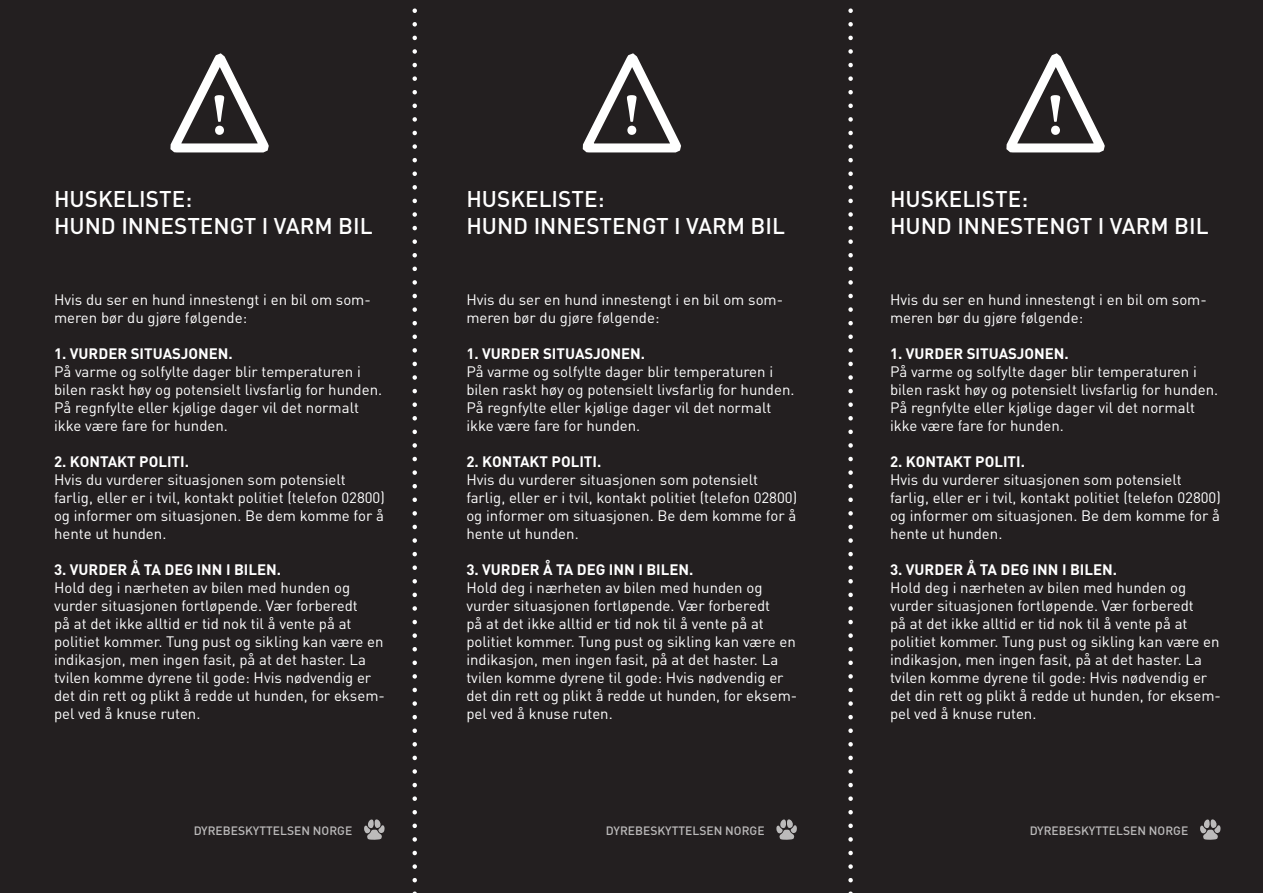
<style>
.page{position:relative;width:1263px;height:893px;background:#231f20}
.page>*{position:absolute;margin:0;border:0;box-sizing:border-box;transform-origin:0 0}
.DF_Quote{font:500 22.5px "DIN";color:#fff}
.DF_Quote-2{font:15px/18px "DIN";color:#fff}
.DF_Quote-3{font:700 15px "DIN";color:#fff}
.t1{font:500 12px "DIN";color:#fff}
</style>
<div class="page">
<svg style="left:364px;top:819px;width:21px;height:21px"></svg>
<svg style="left:776px;top:819px;width:21px;height:21px"></svg>
<svg style="left:1200px;top:819px;width:21px;height:21px"></svg>
<svg style="left:170px;top:53px;width:99px;height:100px"></svg>
<svg style="left:582px;top:53px;width:99px;height:100px"></svg>
<svg style="left:1006px;top:53px;width:99px;height:100px"></svg>
<svg style="left:412px;top:8px;width:5px;height:885px"></svg>
<svg style="left:848px;top:8px;width:5px;height:885px"></svg>
<p class="DF_Quote" style="left:54px;top:184px;width:140px">HUSKELISTE:</p>
<p class="DF_Quote" style="left:54px;top:211px;width:320px">HUND INNESTENGT I VARM BIL</p>
<p class="DF_Quote-2" style="left:54px;top:290px;width:318px">Hvis du ser en hund innestengt i en bil om som&shy;meren bør du gjøre følgende:</p>
<p class="DF_Quote-3" style="left:54px;top:343px;width:180px">1. VURDER SITUASJONEN.</p>
<p class="DF_Quote-2" style="left:54px;top:362px;width:330px">På varme og solfylte dager blir temperaturen i bilen raskt høy og potensielt livsfarlig for hunden.<br>På regnfylte eller kjølige dager vil det normalt ikke være fare for hunden.</p>
<p class="DF_Quote-3" style="left:54px;top:451px;width:136px">2. KONTAKT POLITI.</p>
<p class="DF_Quote-2" style="left:54px;top:470px;width:293px">Hvis du vurderer situasjonen som potensielt</p>
<p class="DF_Quote-2" style="left:54px;top:488px;width:332px;text-align:justify">farlig, eller er i tvil, kontakt politiet (telefon 02800) og informer om situasjonen. Be dem komme for å hente ut hunden.</p>
<p class="DF_Quote-3" style="left:54px;top:559px;width:229px">3. VURDER Å TA DEG INN I BILEN.</p>
<p class="DF_Quote-2" style="left:54px;top:578px;width:332px">Hold deg i nærheten av bilen med hunden og vurder situasjonen fortløpende. Vær forberedt<br>på at det ikke alltid er tid nok til å vente på at politiet kommer. Tung pust og sikling kan være en indikasjon, men ingen fasit, på at det haster. La tvilen komme dyrene til gode: Hvis nødvendig er det din rett og plikt å redde ut hunden, for eksem&shy;pel ved å knuse ruten.</p>
<p class="DF_Quote" style="left:466px;top:184px;width:140px">HUSKELISTE:</p>
<p class="DF_Quote" style="left:466px;top:211px;width:320px">HUND INNESTENGT I VARM BIL</p>
<p class="DF_Quote-2" style="left:466px;top:290px;width:318px">Hvis du ser en hund innestengt i en bil om som&shy;meren bør du gjøre følgende:</p>
<p class="DF_Quote-3" style="left:466px;top:343px;width:180px">1. VURDER SITUASJONEN.</p>
<p class="DF_Quote-2" style="left:466px;top:362px;width:330px">På varme og solfylte dager blir temperaturen i bilen raskt høy og potensielt livsfarlig for hunden.<br>På regnfylte eller kjølige dager vil det normalt ikke være fare for hunden.</p>
<p class="DF_Quote-3" style="left:466px;top:451px;width:136px">2. KONTAKT POLITI.</p>
<p class="DF_Quote-2" style="left:466px;top:470px;width:293px">Hvis du vurderer situasjonen som potensielt</p>
<p class="DF_Quote-2" style="left:466px;top:488px;width:332px;text-align:justify">farlig, eller er i tvil, kontakt politiet (telefon 02800) og informer om situasjonen. Be dem komme for å hente ut hunden.</p>
<p class="DF_Quote-3" style="left:466px;top:559px;width:229px">3. VURDER Å TA DEG INN I BILEN.</p>
<p class="DF_Quote-2" style="left:466px;top:578px;width:332px">Hold deg i nærheten av bilen med hunden og vurder situasjonen fortløpende. Vær forberedt<br>på at det ikke alltid er tid nok til å vente på at politiet kommer. Tung pust og sikling kan være en indikasjon, men ingen fasit, på at det haster. La tvilen komme dyrene til gode: Hvis nødvendig er det din rett og plikt å redde ut hunden, for eksem&shy;pel ved å knuse ruten.</p>
<p class="DF_Quote" style="left:890px;top:184px;width:140px">HUSKELISTE:</p>
<p class="DF_Quote" style="left:890px;top:211px;width:320px">HUND INNESTENGT I VARM BIL</p>
<p class="DF_Quote-2" style="left:890px;top:290px;width:318px">Hvis du ser en hund innestengt i en bil om som&shy;meren bør du gjøre følgende:</p>
<p class="DF_Quote-3" style="left:890px;top:343px;width:180px">1. VURDER SITUASJONEN.</p>
<p class="DF_Quote-2" style="left:890px;top:362px;width:330px">På varme og solfylte dager blir temperaturen i bilen raskt høy og potensielt livsfarlig for hunden.<br>På regnfylte eller kjølige dager vil det normalt ikke være fare for hunden.</p>
<p class="DF_Quote-3" style="left:890px;top:451px;width:136px">2. KONTAKT POLITI.</p>
<p class="DF_Quote-2" style="left:890px;top:470px;width:293px">Hvis du vurderer situasjonen som potensielt</p>
<p class="DF_Quote-2" style="left:890px;top:488px;width:332px;text-align:justify">farlig, eller er i tvil, kontakt politiet (telefon 02800) og informer om situasjonen. Be dem komme for å hente ut hunden.</p>
<p class="DF_Quote-3" style="left:890px;top:559px;width:229px">3. VURDER Å TA DEG INN I BILEN.</p>
<p class="DF_Quote-2" style="left:890px;top:578px;width:332px">Hold deg i nærheten av bilen med hunden og vurder situasjonen fortløpende. Vær forberedt<br>på at det ikke alltid er tid nok til å vente på at politiet kommer. Tung pust og sikling kan være en indikasjon, men ingen fasit, på at det haster. La tvilen komme dyrene til gode: Hvis nødvendig er det din rett og plikt å redde ut hunden, for eksem&shy;pel ved å knuse ruten.</p>
<p class="t1" style="left:193px;top:823px;width:160px">DYREBESKYTTELSEN NORGE</p>
<p class="t1" style="left:606px;top:823px;width:160px">DYREBESKYTTELSEN NORGE</p>
<p class="t1" style="left:1029px;top:823px;width:160px">DYREBESKYTTELSEN NORGE</p>
</div>
